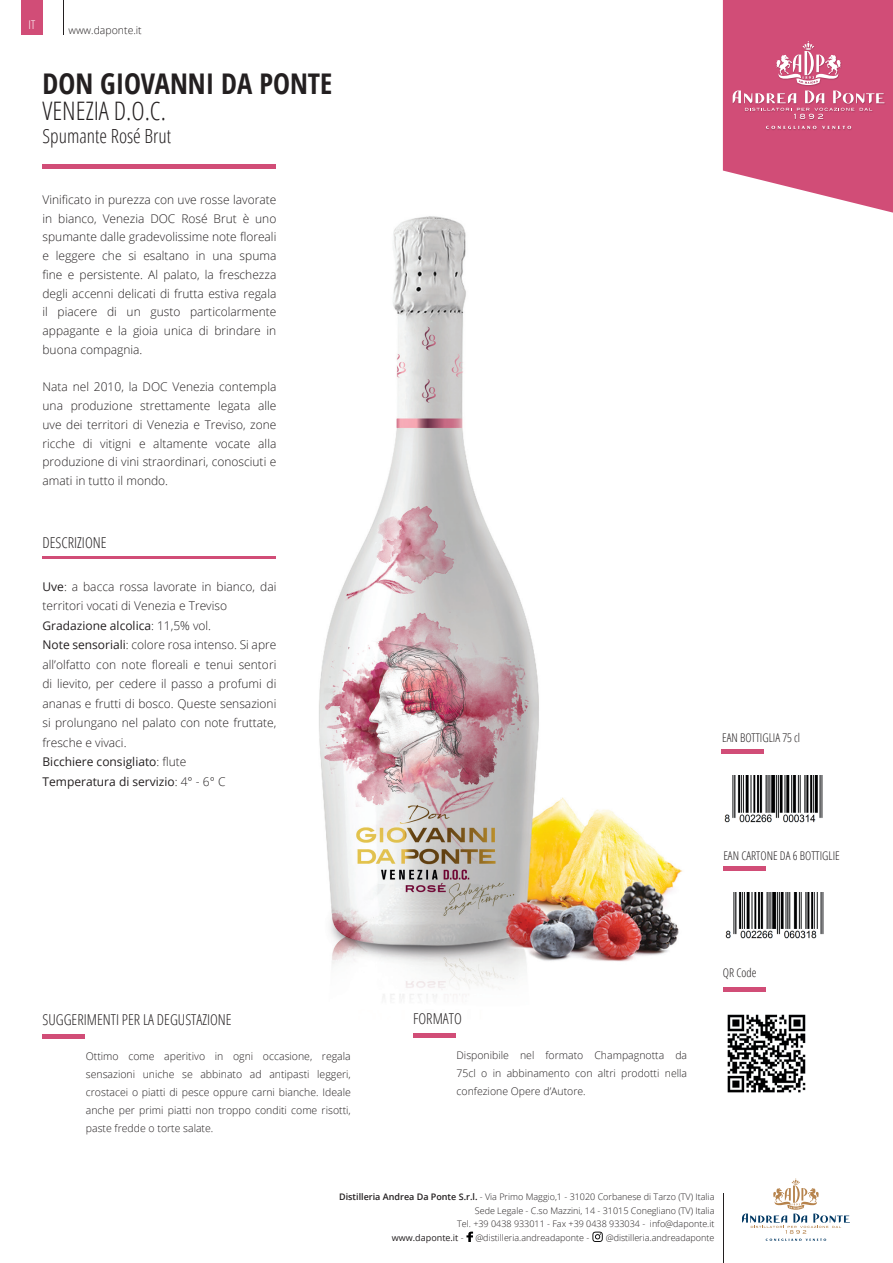
<style>
.page{position:relative;width:893px;height:1263px;background:#fff}
.page>*{position:absolute;margin:0;border:0;box-sizing:border-box;transform-origin:0 0}
.t1{font:700 condensed 28.5px "Open Sans";color:#231f20}
.t2{font:300 condensed 25.5px "Open Sans";color:#231f20}
.t3{font:300 condensed 19.5px "Open Sans";color:#231f20}
.t4{font:300 condensed 15px "Open Sans";color:#231f20}
.t5{font:300 12px/18.8px "Open Sans";color:#231f20;text-align:justify}
.t6{font:300 condensed 12px "Open Sans";color:#231f20}
.t7{font:300 condensed 12px "Open Sans";color:#fff}
.t8{font:300 10.5px/18px "Open Sans";color:#231f20;text-align:justify}
.t9{font:300 9px "Open Sans";color:#231f20}
.t10{font:9px "Open Sans";color:#231f20}
.s1{font-weight:400}
.s2{font-weight:600}
.s3{font-weight:300}
</style>
<div class="page">
<img style="left:272px;top:216px;width:411px;height:783px">
<hr style="left:43px;top:164px;width:233px;height:4px;background:#d14d77">
<hr style="left:43px;top:556px;width:233px;height:2px;background:#d14d77">
<hr style="left:64px;top:0;width:1px;height:34px;background:#231f20">
<svg style="left:723px;top:0;width:170px;height:213px;background:#d6668a"></svg>
<hr style="left:723px;top:1193px;width:1px;height:70px;background:#231f20">
<svg style="left:742px;top:1178px;width:108px;height:63px"></svg>
<svg style="left:466px;top:1231px;width:7px;height:11px"></svg>
<svg style="left:592px;top:1231px;width:11px;height:11px"></svg>
<hr style="left:723px;top:866px;width:43px;height:4px;background:#d14d77">
<hr style="left:721px;top:749px;width:42px;height:4px;background:#d14d77">
<hr style="left:723px;top:988px;width:42px;height:4px;background:#d14d77">
<img style="left:725px;top:892px;width:99px;height:47px">
<img style="left:724px;top:775px;width:99px;height:48px">
<div style="left:43px;top:1034px;width:42px;height:5px;background:#d14d77"></div>
<div style="left:413px;top:1033px;width:43px;height:5px;background:#d14d77"></div>
<img style="left:727px;top:1014px;width:79px;height:79px">
<div style="left:21px;top:0;width:22px;height:34px;background:#d14d77"></div>
<p class="t7" style="left:29px;top:17px;width:8px">IT</p>
<p class="t8" style="left:68px;top:21px;width:75px">www.daponte.it</p>
<h1 class="t1" style="left:43px;top:64px;width:291px">DON GIOVANNI DA PONTE</h1>
<h2 class="t2" style="left:43px;top:93px;width:125px">VENEZIA D.O.C.</h2>
<h3 class="t3" style="left:43px;top:122px;width:130px">Spumante Rosé Brut</h3>
<p class="t5" style="left:43px;top:190px;width:235px">Vinificato in purezza con uve rosse lavorate in bianco, Venezia DOC Rosé Brut è uno spumante dalle gradevolissime note floreali e leggere che si esaltano in una spuma fine e persistente. Al palato, la freschezza degli accenni delicati di frutta estiva regala il piacere di un gusto particolarmente appagante e la gioia unica di brindare in buona compagnia.</p>
<p class="t5" style="left:43px;top:377px;width:235px">Nata nel 2010, la DOC Venezia contempla una produzione strettamente legata alle uve dei territori di Venezia e Treviso, zone ricche di vitigni e altamente vocate alla produzione di vini straordinari, conosciuti e amati in tutto il mondo.</p>
<p class="t4" style="left:43px;top:532px;width:66px">DESCRIZIONE</p>
<p class="t5" style="left:43px;top:576px;width:235px;line-height:19.5px;text-align:left"><span class="s1">Uve</span>: a bacca rossa lavorate in bianco, dai territori vocati di Venezia e Treviso <span class="s1">Gradazione alcolica</span>: 11,5% vol.<br><span class="s1">Note sensoriali</span>: colore rosa intenso. Si apre all’olfatto con note floreali e tenui sentori di lievito, per cedere il passo a profumi di ananas e frutti di bosco. Queste sensazioni si prolungano nel palato con note fruttate, fresche e vivaci.<br><span class="s1">Bicchiere consigliato</span>: flute<br><span class="s1">Temperatura di servizio</span>: 4° - 6° C</p>
<p class="t6" style="left:722px;top:729px;width:80px">EAN BOTTIGLIA 75 cl</p>
<p class="t6" style="left:723px;top:847px;width:118px">EAN CARTONE DA 6 BOTTIGLIE</p>
<p class="t4" style="left:43px;top:1009px;width:191px">SUGGERIMENTI PER LA DEGUSTAZIONE</p>
<p class="t8" style="left:86px;top:1046px;width:266px">Ottimo come aperitivo in ogni occasione, regala sensazioni uniche se abbinato ad antipasti leggeri, crostacei o piatti di pesce oppure carni bianche. Ideale anche per primi piatti non troppo conditi come risotti, paste fredde o torte salate.</p>
<p class="t4" style="left:413px;top:1008px;width:50px">FORMATO</p>
<p class="t8" style="left:457px;top:1045px;width:232px">Disponibile nel formato Champagnotta da 75cl o in abbinamento con altri prodotti nella confezione Opere d’Autore.</p>
<p class="t6" style="left:723px;top:965px;width:35px">QR Code</p>
<p class="t9" style="left:339px;top:1191px;width:377px"><span class="s2">Distilleria Andrea Da Ponte S.r.l.</span> - Via Primo Maggio,1 - 31020 Corbanese di Tarzo (TV) Italia</p>
<p class="t9" style="left:475px;top:1204px;width:241px">Sede Legale - C.so Mazzini, 14 - 31015 Conegliano (TV) Italia</p>
<p class="t9" style="left:457px;top:1218px;width:259px">Tel. +39 0438 933011 - Fax +39 0438 933034 - info@daponte.it</p>
<p class="t10" style="left:392px;top:1231px;width:73px">www.daponte.it <span class="s3">-</span></p>
<p class="t9" style="left:475px;top:1231px;width:115px">@distilleria.andreadaponte -</p>
<p class="t9" style="left:606px;top:1231px;width:110px">@distilleria.andreadaponte</p>
</div>
